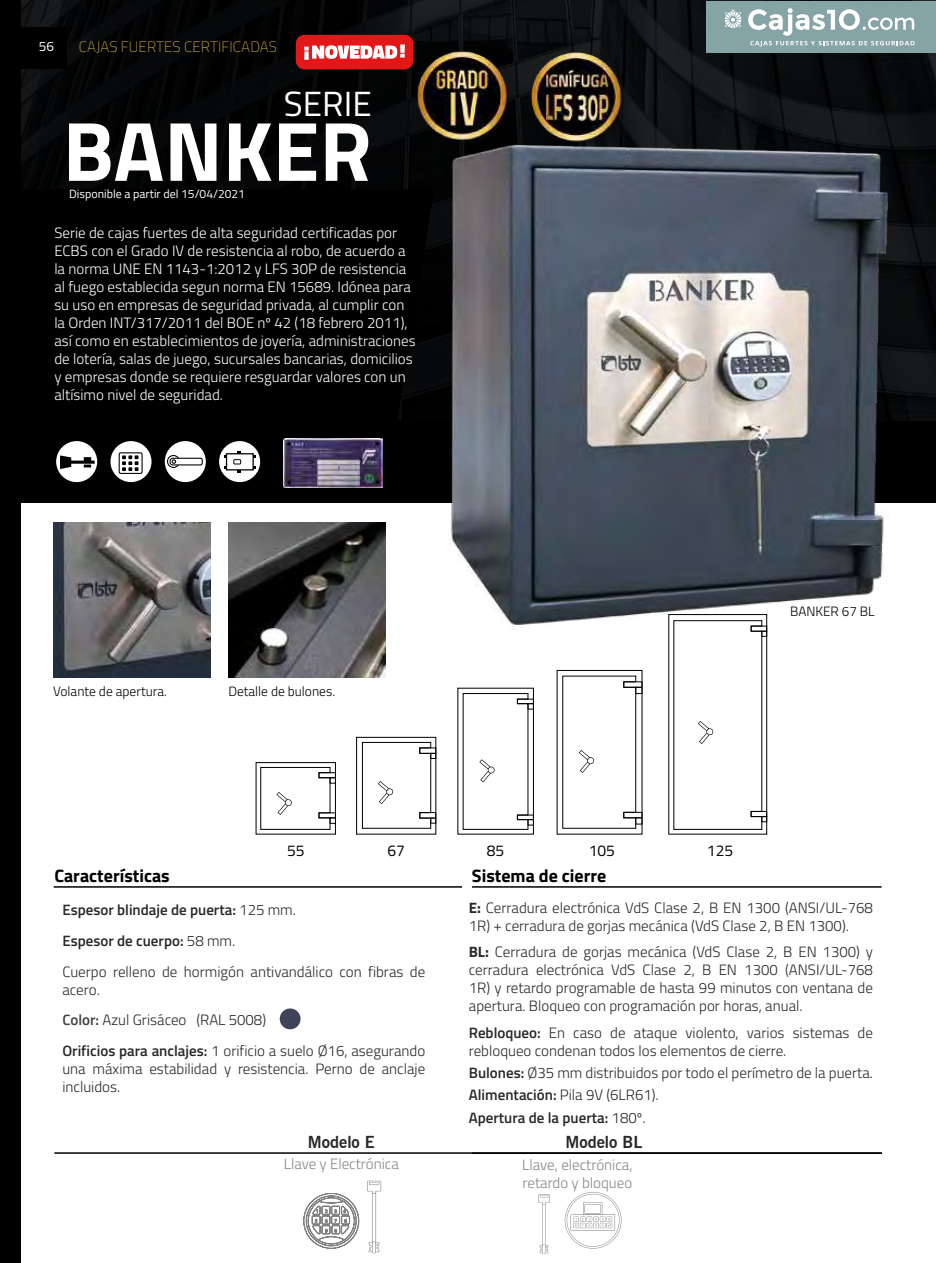
<style>
.page{position:relative;width:936px;height:1263px;background:#fff}
.page>*{position:absolute;margin:0;border:0;box-sizing:border-box;transform-origin:0 0}
.t1{font:700 84.3px "Titillium";color:#fff}
.t2{font:34.95px "Titillium";color:#fff}
.t3{font:700 18px "Titillium";color:#000}
.t4{font:700 16.5px "News Gothic BT";color:#282827}
.t5{font:15.6px "Titillium";color:#000}
.t6{font:300 15px/18px "Titillium";color:#282827}
.t7{font:300 15px/18px "Titillium";color:#fff}
.t8{font:300 15px/18px "Titillium";color:#878787}
.t9{font:100 15px "Titillium";letter-spacing:.01em;color:#deba4d}
.t10{font:300 13.5px "Titillium";color:#000}
.t11{font:13.5px "Titillium";color:#fff}
.t12{font:12px "Titillium";color:#fff}
.s1{font-weight:700}
.s2{font-weight:600}
.s3{font-weight:600;color:#41403f}
</style>
<div class="page">
<svg style="left:20px;top:0;width:915px;height:421px;background:#08090a"></svg>
<div style="left:20px;top:189px;width:413px;height:232px;background:#000"></div>
<div style="left:0;top:421px;width:935px;height:82px;background:#000"></div>
<div style="left:0;top:0;width:20px;height:1263px;background:#000"></div>
<div style="left:0;top:27px;width:66px;height:41px;background:#000"></div>
<svg style="left:111px;top:442px;width:40px;height:39px"></svg>
<div style="left:108px;top:439px;width:46px;height:45px;border:2px solid #000;border-radius:50%"></div>
<svg style="left:57px;top:442px;width:39px;height:39px"></svg>
<div style="left:54px;top:439px;width:45px;height:45px;border:2px solid #000;border-radius:50%"></div>
<svg style="left:220px;top:442px;width:39px;height:39px"></svg>
<div style="left:217px;top:439px;width:45px;height:45px;border:2px solid #000;border-radius:50%"></div>
<svg style="left:166px;top:442px;width:39px;height:39px;background:#c2c2c2"></svg>
<div style="left:163px;top:439px;width:45px;height:45px;border:2px solid #000;border-radius:50%"></div>
<img style="left:433px;top:131px;width:471px;height:508px">
<img style="left:284px;top:439px;width:98px;height:48px">
<svg style="left:303px;top:1193px;width:56px;height:56px"></svg>
<svg style="left:367px;top:1181px;width:14px;height:72px"></svg>
<hr style="left:54px;top:1152px;width:827px;height:2px;background:#000">
<img style="left:54px;top:522px;width:157px;height:155px">
<img style="left:228px;top:522px;width:157px;height:155px">
<hr style="left:54px;top:886px;width:408px;height:2px;background:#000">
<hr style="left:472px;top:886px;width:409px;height:2px;background:#000">
<svg style="left:673px;top:620px;width:93px;height:210px"></svg>
<div style="left:623px;top:812px;width:19px;height:6px;border:1px solid #000"></div>
<svg style="left:562px;top:676px;width:74px;height:153px"></svg>
<div style="left:635px;top:687px;width:7px;height:7px;border:1px solid #000"></div>
<div style="left:635px;top:818px;width:7px;height:6px;border:1px solid #000"></div>
<svg style="left:462px;top:693px;width:71px;height:137px"></svg>
<div style="left:356px;top:737px;width:80px;height:97px;border:1px solid #000"></div>
<svg style="left:362px;top:742px;width:74px;height:87px"></svg>
<div style="left:256px;top:762px;width:79px;height:72px;border:1px solid #000"></div>
<svg style="left:260px;top:767px;width:75px;height:63px"></svg>
<div style="left:296px;top:35px;width:117px;height:34px;background:#e31718;border-radius:9px"></div>
<svg style="left:304px;top:45px;width:79px;height:15px"></svg>
<svg style="left:564px;top:1192px;width:57px;height:56px"></svg>
<svg style="left:538px;top:1194px;width:12px;height:60px"></svg>
<svg style="left:280px;top:1008px;width:20px;height:21px"></svg>
<img style="left:383px;top:17px;width:152px;height:152px">
<img style="left:497px;top:18px;width:157px;height:156px">
<div style="left:706px;top:1px;width:229px;height:51px;background:#86a3a6"></div>
<svg style="left:724px;top:10px;width:17px;height:18px"></svg>
<svg style="left:748px;top:8px;width:166px;height:39px"></svg>
<p class="t11" style="left:39px;top:37px;width:17px">56</p>
<p class="t9" style="left:79px;top:36px;width:200px">CAJAS FUERTES CERTIFICADAS</p>
<h2 class="t2" style="left:284px;top:79px;width:89px">SERIE</h2>
<h1 class="t1" style="left:63px;top:87px;width:310px">BANKER</h1>
<p class="t12" style="left:69px;top:185px;width:177px">Disponible a partir del 15/04/2021</p>
<p class="t7" style="left:54px;top:223px;width:363px">Serie de cajas fuertes de alta seguridad certificadas por ECBS con el Grado IV de resistencia al robo, de acuerdo a la norma UNE EN 1143-1:2012 y LFS 30P de resistencia al fuego establecida segun norma EN 15689. Idónea para su uso en empresas de seguridad privada, al cumplir con la Orden INT/317/2011 del BOE nº 42 (18 febrero 2011), así como en establecimientos de joyería, administraciones de lotería, salas de juego, sucursales bancarias, domicilios y empresas donde se requiere resguardar valores con un altísimo nivel de seguridad.</p>
<p class="t10" style="left:53px;top:681px;width:115px">Volante de apertura.</p>
<p class="t10" style="left:228px;top:681px;width:108px">Detalle de bulones.</p>
<p class="t5" style="left:287px;top:839px;width:19px">55</p>
<p class="t5" style="left:387px;top:839px;width:19px">67</p>
<p class="t5" style="left:487px;top:839px;width:19px">85</p>
<p class="t5" style="left:588px;top:839px;width:28px">105</p>
<p class="t5" style="left:707px;top:839px;width:28px">125</p>
<p class="t10" style="left:790px;top:602px;width:86px">BANKER 67 BL</p>
<p class="t3" style="left:54px;top:862px;width:117px">Características</p>
<p class="t3" style="left:472px;top:862px;width:136px">Sistema de cierre</p>
<p class="t6" style="left:469px;top:898px;width:405px"><span class="s1">E:</span> Cerradura electrónica VdS Clase 2, B EN 1300 (ANSI/UL-768<br>1R) + cerradura de gorjas mecánica (VdS Clase 2, B EN 1300).</p>
<p class="t6" style="left:469px;top:942px;width:405px;text-align:justify"><span class="s1">BL:</span> Cerradura de gorjas mecánica (VdS Clase 2, B EN 1300) y cerradura electrónica VdS Clase 2, B EN 1300 (ANSI/UL-768<br>1R) y retardo programable de hasta 99 minutos con ventana de apertura. Bloqueo con programación por horas, anual.</p>
<p class="t6" style="left:469px;top:1023px;width:405px"><span class="s2">Rebloqueo:</span> En caso de ataque violento, varios sistemas de rebloqueo condenan todos los elementos de cierre.</p>
<p class="t6" style="left:469px;top:1061px;width:405px;line-height:22.2px"><span class="s2">Bulones:</span> Ø35 mm distribuidos por todo el perímetro de la puerta.<br><span class="s2">Alimentación:</span> Pila 9V (6LR61).<br><span class="s2">Apertura de la puerta:</span> 180º.</p>
<p class="t6" style="left:62px;top:894px;width:364px;line-height:30.8px"><span class="s2">Espesor blindaje de puerta:</span> 125 mm.<br><span class="s2">Espesor de cuerpo:</span> 58 mm.<br>Cuerpo relleno de hormigón antivandálico con fibras de</p>
<p class="t6" style="left:62px;top:973px;width:364px;line-height:30.8px">acero.<br><span class="s3">Color:</span> Azul Grisáceo (RAL 5008)<br><span class="s2">Orificios para anclajes:</span> 1 orificio a suelo Ø16, asegurando</p>
<p class="t6" style="left:62px;top:1059px;width:364px">una máxima estabilidad y resistencia. Perno de anclaje incluidos.</p>
<p class="t4" style="left:308px;top:1132px;width:68px">Modelo E</p>
<p class="t4" style="left:565px;top:1132px;width:78px">Modelo BL</p>
<p class="t8" style="left:284px;top:1154px;width:116px">Llave y Electrónica</p>
<p class="t8" style="left:522px;top:1154px;width:112px">Llave, electrónica, retardo y bloqueo</p>
</div>
